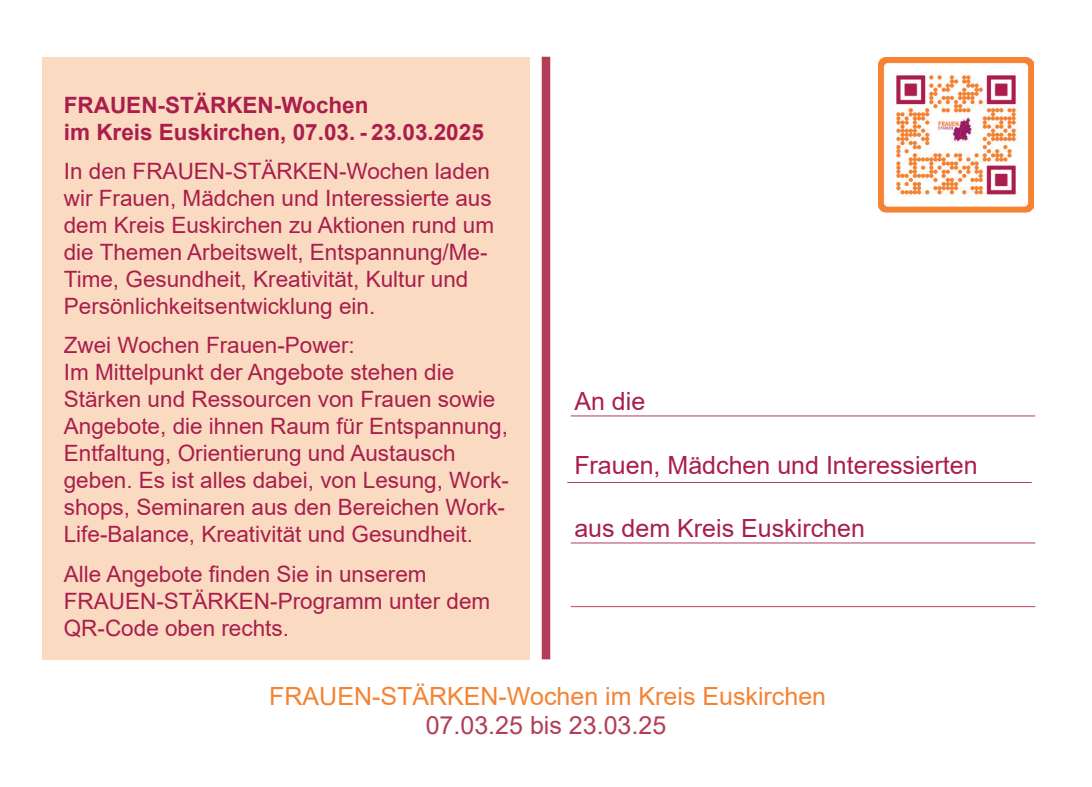
<style>
.page{position:relative;width:1092px;height:787px;background:#fff}
.page>*{position:absolute;margin:0;border:0;box-sizing:border-box;transform-origin:0 0}
.t1{font:25px "Arial";color:#aa1e4c}
.t2{font:25px "Arial";color:#f48434}
.t3{font:25px "Arial";color:#b23d59}
.t4{font:22.5px/27px "Arial";color:#aa1e4c}
.t5{font:700 22.5px/27px "Arial";color:#aa1e4c}
</style>
<div class="page">
<img style="left:878px;top:57px;width:155px;height:155px">
<hr style="left:570px;top:415px;width:465px;height:1px;background:#b23d59">
<hr style="left:570px;top:542px;width:465px;height:1px;background:#b23d59">
<hr style="left:570px;top:606px;width:465px;height:1px;background:#bd4555">
<div style="left:541px;top:57px;width:9px;height:602px;background:#b23d59"></div>
<div style="left:43px;top:57px;width:487px;height:602px;background:#fbdac2"></div>
<hr style="left:567px;top:482px;width:464px;height:1px;background:#b23d59">
<p class="t5" style="left:64px;top:92px;width:421px">FRAUEN-STÄRKEN-Wochen<br>im Kreis Euskirchen, 07.03. - 23.03.2025</p>
<p class="t4" style="left:64px;top:158px;width:432px">In den FRAUEN-STÄRKEN-Wochen laden wir Frauen, Mädchen und Interessierte aus dem Kreis Euskirchen zu Aktionen rund um die Themen Arbeitswelt, Entspannung/Me-Time, Gesundheit, Kreativität, Kultur und Persönlichkeitsentwicklung ein.</p>
<p class="t4" style="left:64px;top:332px;width:446px">Zwei Wochen Frauen-Power:<br>Im Mittelpunkt der Angebote stehen die Stärken und Ressourcen von Frauen sowie Angebote, die ihnen Raum für Entspannung, Entfaltung, Orientierung und Austausch geben. Es ist alles dabei, von Lesung, Work&shy;shops, Seminaren aus den Bereichen Work-Life-Balance, Kreativität und Gesundheit.</p>
<p class="t4" style="left:64px;top:560px;width:428px">Alle Angebote finden Sie in unserem<br>FRAUEN-STÄRKEN-Programm unter dem<br>QR-Code oben rechts.</p>
<p class="t1" style="left:574px;top:384px;width:72px">An die</p>
<p class="t1" style="left:574px;top:448px;width:404px">Frauen, Mädchen und Interessierten</p>
<p class="t1" style="left:574px;top:511px;width:292px">aus dem Kreis Euskirchen</p>
<p class="t2" style="left:269px;top:679px;width:558px">FRAUEN-STÄRKEN-Wochen im Kreis Euskirchen</p>
<p class="t3" style="left:425px;top:708px;width:242px">07.03.25 bis 23.03.25</p>
</div>
